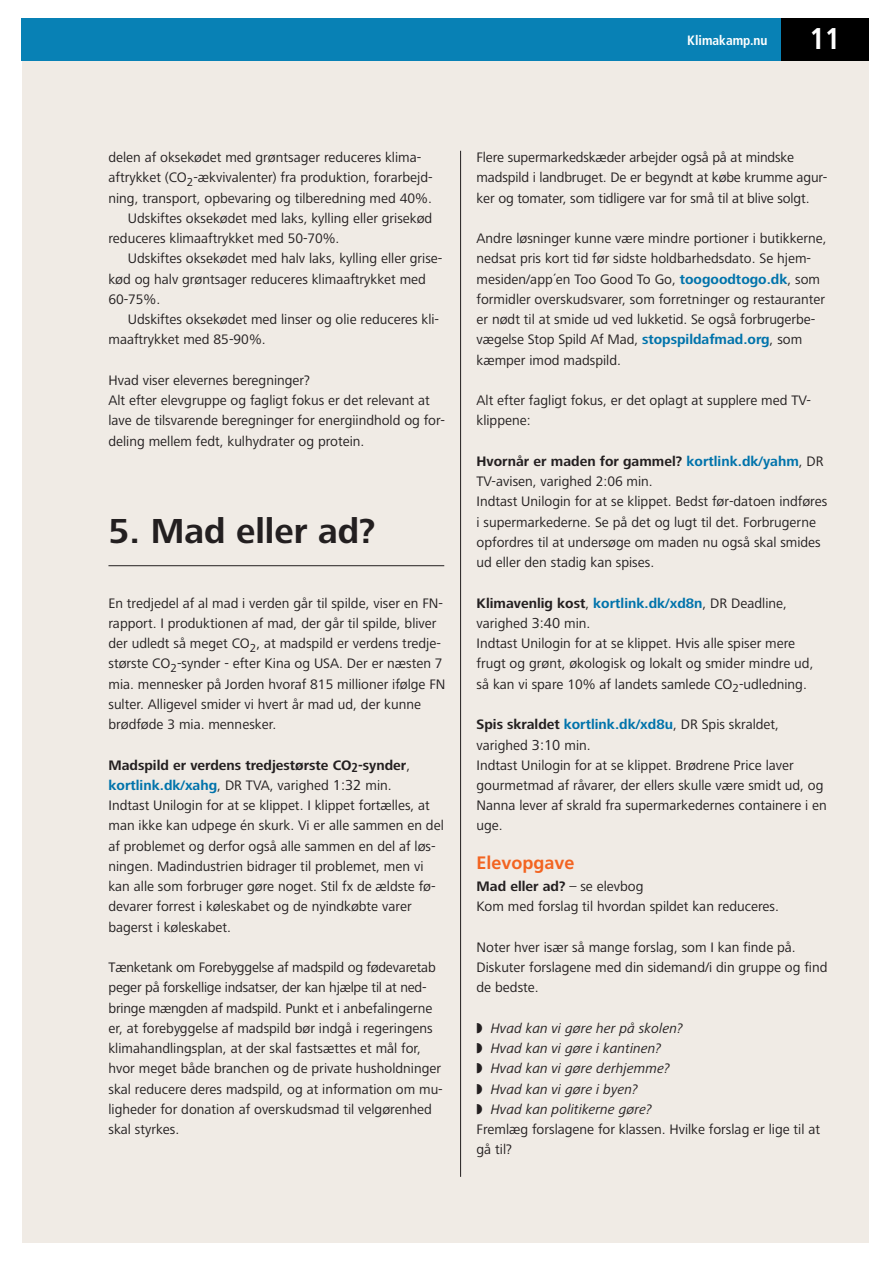
<style>
.page{position:relative;width:893px;height:1264px;background:#fff}
.page>*{position:absolute;margin:0;border:0;box-sizing:border-box;transform-origin:0 0}
.t1{font:700 36px "Frutiger Next LT";color:#231f20}
.t2{font:700 condensed 30px "Frutiger LT Std";color:#fff}
.t3{font:700 18px "Frutiger LT Std";color:#f36421}
.t4{font:14.25px/20.2px "Frutiger Next LT";color:#231f20}
.t5{font:italic 14.25px/20.2px "Frutiger Next LT";color:#231f20}
.t6{font:700 condensed 13.5px "Frutiger LT Std";color:#fff}
.s1{font-weight:700}
.s2{font-weight:700;color:#0073ab}
.s3{font-size:15px}
.s4{font-style:normal}
</style>
<div class="page">
<div style="left:22px;top:52px;width:847px;height:1190px;background:#f0ebe5"></div>
<div style="left:21px;top:18px;width:761px;height:42px;background:#0881b5"></div>
<div style="left:781px;top:18px;width:88px;height:42px;background:#000"></div>
<hr style="left:460px;top:151px;width:1px;height:1026px;background:#231f20">
<hr style="left:108px;top:565px;width:336px;height:1px;background:#231f20">
<p class="t6" style="left:687px;top:32px;width:82px">Klimakamp.nu</p>
<h2 class="t2" style="left:809px;top:21px;width:33px">11</h2>
<p class="t4" style="left:108px;top:147px;width:314px">delen af oksekødet med grøntsager reduceres klima-</p>
<p class="t4" style="left:108px;top:167px;width:326px">aftrykket (CO<sub>2</sub>-ækvivalenter) fra produktion, forarbejd-</p>
<p class="t4" style="left:108px;top:188px;width:325px">ning, transport, opbevaring og tilberedning med 40%.</p>
<p class="t4" style="left:128px;top:208px;width:306px">Udskiftes oksekødet med laks, kylling eller grisekød</p>
<p class="t4" style="left:108px;top:228px;width:232px">reduceres klimaaftrykket med 50-70%.</p>
<p class="t4" style="left:128px;top:248px;width:316px">Udskiftes oksekødet med halv laks, kylling eller grise-</p>
<p class="t4" style="left:108px;top:269px;width:319px">kød og halv grøntsager reduceres klimaaftrykket med</p>
<p class="t4" style="left:108px;top:289px;width:53px">60-75%.</p>
<p class="t4" style="left:128px;top:309px;width:313px">Udskiftes oksekødet med linser og olie reduceres kli-</p>
<p class="t4" style="left:108px;top:329px;width:159px">maaftrykket med 85-90%.</p>
<p class="t4" style="left:108px;top:370px;width:338px">Hvad viser elevernes beregninger?<br>Alt efter elevgruppe og fagligt fokus er det relevant at lave de tilsvarende beregninger for energiindhold og for&shy;deling mellem fedt, kulhydrater og protein.</p>
<h1 class="t1" style="left:108px;top:511px;width:269px">5. Mad eller ad?</h1>
<p class="t4" style="left:108px;top:593px;width:339px">En tredjedel af al mad i verden går til spilde, viser en FN&shy;rapport. I produktionen af mad, der går til spilde, bliver der udledt så meget CO<sub>2</sub>, at madspild er verdens tredje&shy;største CO<sub>2</sub>-synder - efter Kina og USA. Der er næsten 7 mia. mennesker på Jorden hvoraf 815 millioner ifølge FN sulter. Alligevel smider vi hvert år mad ud, der kunne brødføde 3 mia. mennesker.</p>
<p class="t4" style="left:108px;top:755px;width:337px"><span class="s1">Madspild er verdens tredjestørste CO</span><sub>2</sub><span class="s1">-synder</span>, <span class="s2">kortlink.dk/xahg</span>, DR TVA, varighed <span class="s3">1:32</span> min.<br>Indtast Unilogin for at se klippet. I klippet fortælles, at man ikke kan udpege én skurk. Vi er alle sammen en del af problemet og derfor også alle sammen en del af løs&shy;ningen. Madindustrien bidrager til problemet, men vi kan alle som forbruger gøre noget. Stil fx de ældste fø&shy;devarer forrest i køleskabet og de nyindkøbte varer bagerst i køleskabet.</p>
<p class="t4" style="left:108px;top:957px;width:336px">Tænketank om Forebyggelse af madspild og fødevaretab peger på forskellige indsatser, der kan hjælpe til at ned&shy;bringe mængden af madspild. Punkt et i anbefalingerne er, at forebyggelse af madspild bør indgå i regeringens klimahandlingsplan, at der skal fastsættes et mål for, hvor meget både branchen og de private husholdninger skal reducere deres madspild, og at information om mu&shy;ligheder for donation af overskudsmad til velgørenhed skal styrkes.</p>
<p class="t4" style="left:477px;top:147px;width:352px">Flere supermarkedskæder arbejder også på at mindske madspild i landbruget. De er begyndt at købe krumme agur&shy;ker og tomater, som tidligere var for små til at blive solgt.</p>
<p class="t4" style="left:477px;top:228px;width:352px">Andre løsninger kunne være mindre portioner i butikkerne, nedsat pris kort tid før sidste holdbarhedsdato. Se hjem&shy;mesiden/app´en Too Good To Go, <span class="s2">toogoodtogo.dk</span>, som formidler overskudsvarer, som forretninger og restauranter er nødt til at smide ud ved lukketid. Se også forbrugerbe&shy;vægelse Stop Spild Af Mad, <span class="s2">stopspildafmad.org</span>, som kæmper imod madspild.</p>
<p class="t4" style="left:477px;top:390px;width:336px">Alt efter fagligt fokus, er det oplagt at supplere med TV&shy;klippene:</p>
<p class="t4" style="left:477px;top:451px;width:352px"><span class="s1">Hvornår er maden for gammel?</span> <span class="s2">kortlink.dk/yahm</span>, DR TV-avisen, varighed 2:06 min.<br>Indtast Unilogin for at se klippet. Bedst før-datoen indføres i supermarkederne. Se på det og lugt til det. Forbrugerne opfordres til at undersøge om maden nu også skal smides ud eller den stadig kan spises.</p>
<p class="t4" style="left:477px;top:593px;width:338px"><span class="s1">Klimavenlig kost</span>, <span class="s2">kortlink.dk/xd8n</span>, DR Deadline, varighed <span class="s3">3:40</span> min.<br>Indtast Unilogin for at se klippet. Hvis alle spiser mere frugt og grønt, økologisk og lokalt og smider mindre ud, så kan vi spare 10% af landets samlede CO<sub>2</sub>-udledning.</p>
<p class="t4" style="left:477px;top:714px;width:352px"><span class="s1">Spis skraldet</span> <span class="s2">kortlink.dk/xd8u</span>, DR Spis skraldet, varighed <span class="s3">3:10</span> min.<br>Indtast Unilogin for at se klippet. Brødrene Price laver gourmetmad af råvarer, der ellers skulle være smidt ud, og Nanna lever af skrald fra supermarkedernes containere i en uge.</p>
<p class="t3" style="left:477px;top:855px;width:100px">Elevopgave</p>
<p class="t4" style="left:477px;top:876px;width:304px"><span class="s1">Mad eller ad?</span> – se elevbog<br>Kom med forslag til hvordan spildet kan reduceres.</p>
<p class="t4" style="left:477px;top:937px;width:352px">Noter hver især så mange forslag, som I kan finde på.<br>Diskuter forslagene med din sidemand/i din gruppe og find de bedste.</p>
<p class="t5" style="left:477px;top:1018px;width:345px">◗ Hvad kan vi gøre her på skolen?<br>◗ Hvad kan vi gøre i kantinen?<br>◗ Hvad kan vi gøre derhjemme?<br>◗ Hvad kan vi gøre i byen?<br>◗ Hvad kan politikerne gøre?<br><span class="s4">Fremlæg forslagene for klassen. Hvilke forslag er lige til at gå til?</span></p>
</div>
